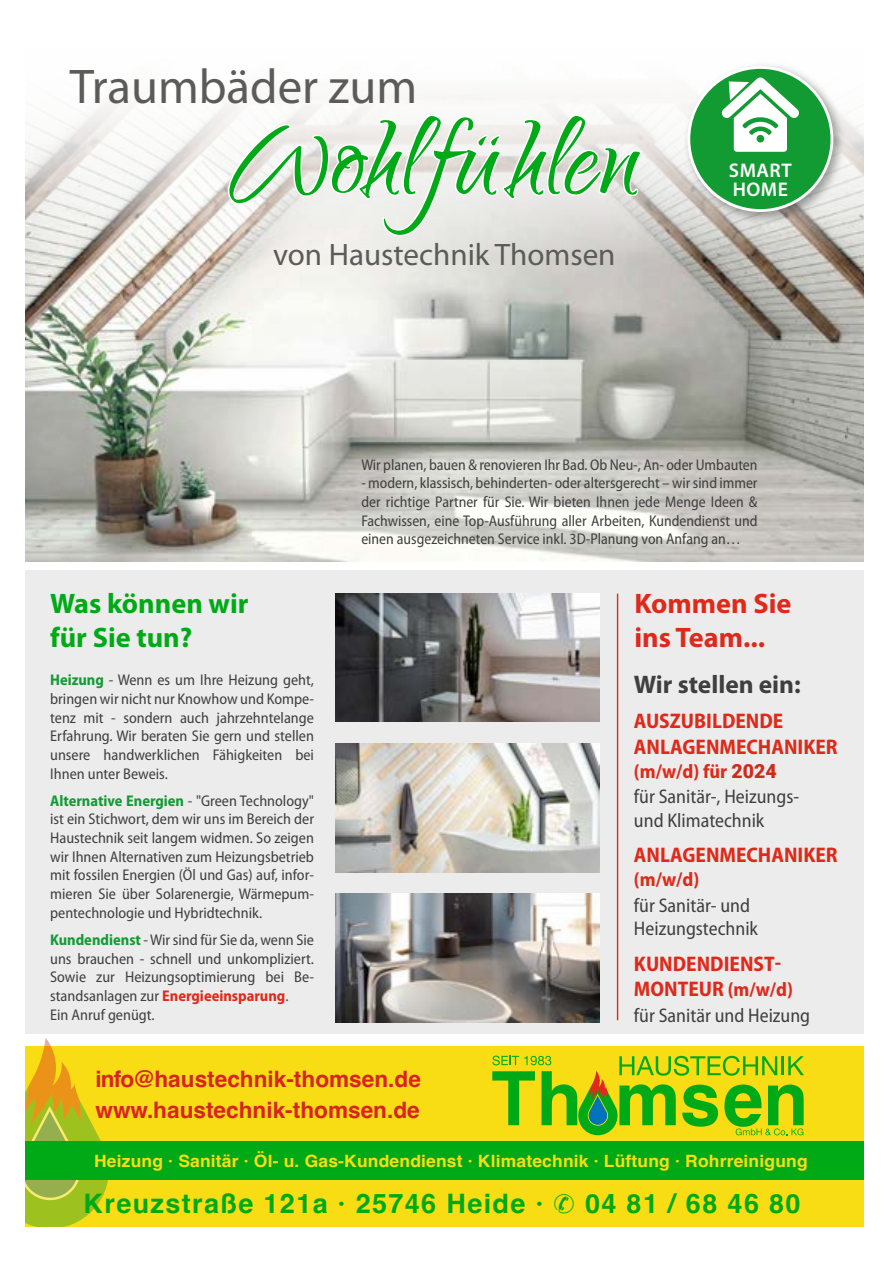
<style>
.page{position:relative;width:893px;height:1263px;background:#fff}
.page>*{position:absolute;margin:0;border:0;box-sizing:border-box;transform-origin:0 0}
.t1{font:138px "Qwigley";color:#00aa17}
.t2{font:48.9px "Myriad Pro";color:#5b5b5a}
.t3{font:31.05px "Myriad Pro";color:#5b5b5a}
.t4{font:700 28.35px/33.9px "Myriad Pro";color:#00aa17}
.t5{font:700 28.35px/33.9px "Myriad Pro";color:#dd2a1b}
.t6{font:700 26.85px "Helvetica";letter-spacing:.05em;color:#00aa17}
.t7{font:700 25.5px "Myriad Pro";color:#403f3f}
.t8{font:700 22.65px/31px "Helvetica";color:#d82421}
.t9{font:700 semi-condensed 21.15px/25.5px "Myriad Pro";color:#dd2a1b}
.t10{font:semi-condensed 19.8px/23.7px "Myriad Pro";color:#403f3f}
.t11{font:700 semi-condensed 19.8px "Myriad Pro";color:#dd2a1b}
.t12{font:600 19.8px/19.8px "Myriad Pro";letter-spacing:.025em;color:#fff}
.t13{font:900 19.5px "Roboto";color:#ce2c1b}
.t14{font:700 16.95px "Helvetica";letter-spacing:.01em;color:#f8dd14}
.t15{font:semi-condensed 15.6px/18.6px "Myriad Pro";color:#403f3f;text-align:justify}
.s1{font-weight:700;color:#139b33}
.s2{font-weight:700;color:#dd2a1b}
.s3{font-size:19.8px}
</style>
<div class="page">
<div style="left:25px;top:570px;width:838px;height:463px;background:#ececec"></div>
<img style="left:25px;top:260px;width:838px;height:302px">
<svg style="left:25px;top:97px;width:838px;height:163px"></svg>
<svg style="left:227px;top:113px;width:417px;height:125px"></svg>
<img style="left:679px;top:64px;width:171px;height:164px">
<svg style="left:687px;top:66px;width:146px;height:146px"></svg>
<hr style="left:617px;top:594px;width:1px;height:426px;background:#dd2a1b">
<div style="left:25px;top:1046px;width:838px;height:181px;background:#f8dd14"></div>
<svg style="left:25px;top:1038px;width:85px;height:189px"></svg>
<svg style="left:492px;top:1055px;width:312px;height:80px"></svg>
<div style="left:25px;top:1142px;width:838px;height:38px;background:#00aa17"></div>
<img style="left:336px;top:593px;width:263px;height:129px">
<img style="left:336px;top:743px;width:263px;height:129px">
<img style="left:336px;top:894px;width:263px;height:129px">
<h2 class="t2" style="left:70px;top:56px;width:349px">Traumbäder zum</h2>
<h1 class="t1" style="left:228px;top:85px;width:413px">Wohlfühlen</h1>
<h3 class="t3" style="left:273px;top:236px;width:344px">von Haustechnik Thomsen</h3>
<p class="t12" style="left:729px;top:160px;width:64px">SMART<br>HOME</p>
<h3 class="t4" style="left:50px;top:586px;width:200px">Was können wir für Sie tun?</h3>
<p class="t15" style="left:50px;top:670px;width:265px"><span class="s1">Heizung</span> - Wenn es um Ihre Heizung geht, bringen wir nicht nur Knowhow und Kompe&shy;tenz mit - sondern auch jahrzehntelange Erfahrung. Wir beraten Sie gern und stellen unsere handwerklichen Fähigkeiten bei Ihnen unter Beweis.</p>
<p class="t15" style="left:50px;top:791px;width:265px"><span class="s1">Alternative Energien</span> - "Green Technology" ist ein Stichwort, dem wir uns im Bereich der Haustechnik seit langem widmen. So zeigen wir Ihnen Alternativen zum Heizungsbetrieb mit fossilen Energien (Öl und Gas) auf, infor&shy;mieren Sie über Solarenergie, Wärmepum&shy;pentechnologie und Hybridtechnik.</p>
<p class="t15" style="left:50px;top:930px;width:265px;text-align:left"><span class="s1">Kundendienst</span> - Wir sind für Sie da, wenn Sie uns brauchen - schnell und unkompliziert.<br>Sowie zur Heizungsoptimierung bei Be&shy;standsanlagen zur <span class="s2">Energieeinsparung</span>.<br>Ein Anruf genügt.</p>
<p class="t15" style="left:361px;top:455px;width:398px">Wir planen, bauen &amp; renovieren Ihr Bad. Ob Neu-, An- oder Umbauten</p>
<p class="t15" style="left:361px;top:474px;width:398px">- modern, klassisch, behinderten- oder altersgerecht – wir sind immer der richtige Partner für Sie. Wir bieten Ihnen jede Menge Ideen &amp; Fachwissen, eine Top-Ausführung aller Arbeiten, Kundendienst und einen ausgezeichneten Service inkl. 3D-Planung von Anfang an…</p>
<h3 class="t5" style="left:634px;top:586px;width:158px">Kommen Sie ins Team...</h3>
<h3 class="t7" style="left:634px;top:667px;width:168px">Wir stellen ein:</h3>
<h3 class="t9" style="left:634px;top:708px;width:205px">AUSZUBILDENDE<br>ANLAGENMECHANIKER</h3>
<p class="t11" style="left:634px;top:758px;width:139px">(m/w/d) für 2023</p>
<p class="t10" style="left:634px;top:784px;width:167px">für Sanitär-, Heizungs&shy;und Klimatechnik</p>
<h3 class="t9" style="left:634px;top:842px;width:205px">ANLAGENMECHANIKER</h3>
<p class="t11" style="left:634px;top:867px;width:67px">(m/w/d)</p>
<p class="t10" style="left:634px;top:893px;width:126px">für Sanitär- und<br>Heizungstechnik</p>
<h3 class="t9" style="left:634px;top:950px;width:161px">KUNDENDIENST-<br>MONTEUR <span class="s3">(m/w/d)</span></h3>
<p class="t10" style="left:634px;top:1003px;width:178px">für Sanitär und Heizung</p>
<p class="t13" style="left:731px;top:757px;width:47px">2024</p>
<h3 class="t8" style="left:95px;top:1066px;width:327px">info@haustechnik-thomsen.de www.haustechnik-thomsen.de</h3>
<p class="t14" style="left:94px;top:1151px;width:715px">Heizung · Sanitär · Öl- u. Gas-Kundendienst · Klimatechnik · Lüftung · Rohrreinigung</p>
<h3 class="t6" style="left:84px;top:1187px;width:718px">Kreuzstraße 121a · 25746 Heide · ✆ 04 81 / 68 46 80</h3>
</div>
